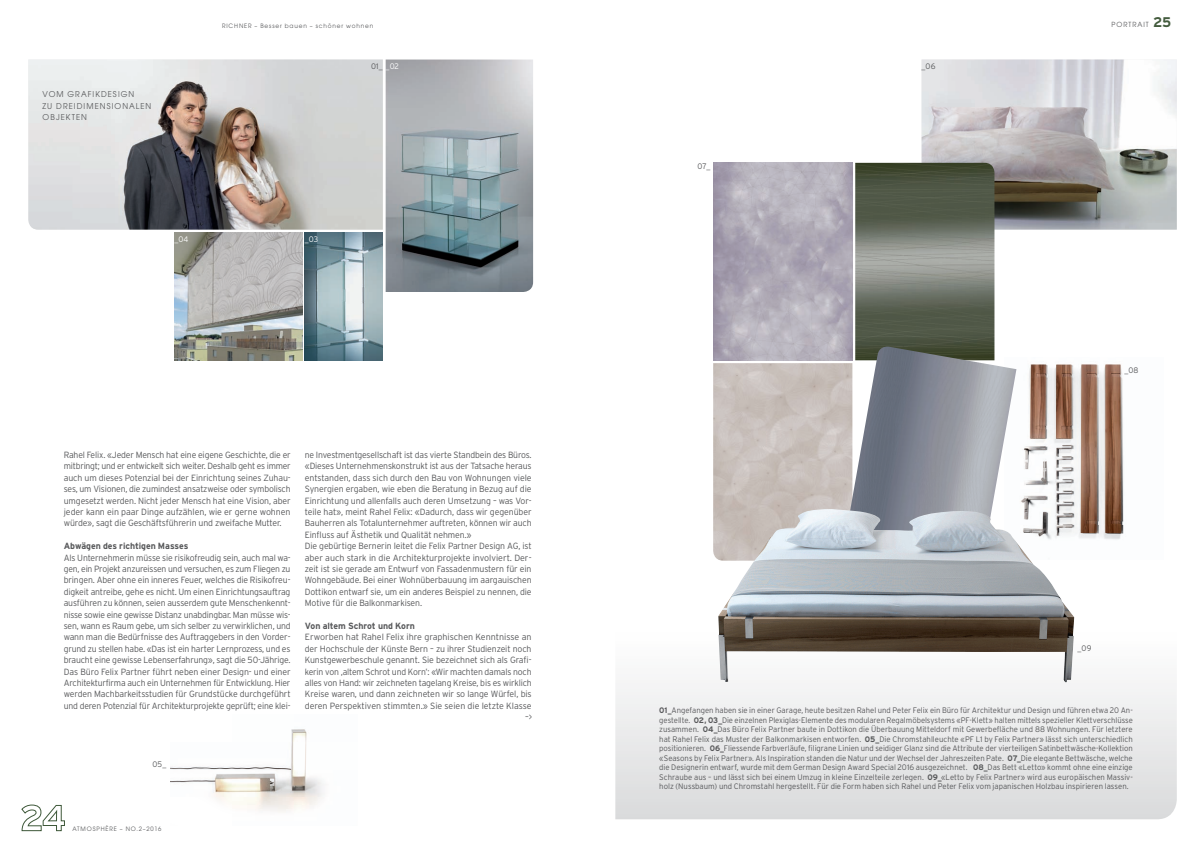
<style>
.page{position:relative;width:1191px;height:842px;background:#fff}
.page>*{position:absolute;margin:0;border:0;box-sizing:border-box;transform-origin:0 0}
.t1{font:300 9px/11.4px "Interstate";letter-spacing:-.015em;color:#57585a;text-align:justify;scale:.96 1}
.t2{font:300 9px/11.4px "Interstate";letter-spacing:-.015em;color:#57585a;text-align:justify}
.t3{font:700 9px "Interstate";letter-spacing:-.005em;color:#57585a}
.t4{font:300 8px/9.5px "Interstate";color:#57585a;text-align:justify}
.t5{font:8px/11.4px "Avant Garde";letter-spacing:.135em;color:#57585a}
.t6{font:300 8px "Interstate";color:#fff}
.t7{font:7px "Avant Garde";letter-spacing:.14em;color:#57585a}
.t8{font:6px "Avant Garde";letter-spacing:.145em;color:#57585a}
.s1{font-family:"Interstate";font-weight:700;font-size:14px;color:#445c3e}
.s2{color:#fff}
.s3{font-weight:700}
</style>
<div class="page">
<svg style="left:615px;top:162px;width:561px;height:657px"></svg>
<svg style="left:21px;top:804px;width:44px;height:27px"></svg>
<img style="left:28px;top:60px;width:355px;height:170px">
<img style="left:921px;top:60px;width:255px;height:170px">
<img style="left:305px;top:232px;width:78px;height:128px">
<img style="left:386px;top:60px;width:147px;height:232px">
<img style="left:174px;top:232px;width:128px;height:128px">
<img style="left:1016px;top:357px;width:147px;height:203px">
<img style="left:170px;top:729px;width:153px;height:83px">
<img style="left:713px;top:363px;width:132px;height:198px">
<img style="left:855px;top:163px;width:139px;height:184px">
<img style="left:713px;top:163px;width:139px;height:197px">
<img style="left:845px;top:347px;width:171px;height:162px">
<img style="left:718px;top:509px;width:356px;height:173px">
<img style="left:1021px;top:364px;width:100px;height:173px">
<p class="t8" style="left:222px;top:22px;width:153px">RICHNER – Besser bauen – schöner wohnen</p>
<p class="t7" style="left:1111px;top:21px;width:61px">PORTRAIT <span class="s1">25</span></p>
<p class="t5" style="left:43px;top:89px;width:110px">VOM GRAFIKDESIGN<br>ZU DREIDIMENSIONALEN<br>OBJEKTEN</p>
<p class="t6" style="left:174px;top:235px;width:15px">_04</p>
<p class="t6" style="left:305px;top:235px;width:15px">_03</p>
<p class="t4" style="left:371px;top:62px;width:29px">01_ <span class="s2">_02</span></p>
<p class="t4" style="left:921px;top:62px;width:15px">_06</p>
<p class="t4" style="left:697px;top:161px;width:14px">07_</p>
<p class="t4" style="left:1124px;top:365px;width:15px">_08</p>
<p class="t1" style="left:64px;top:449px;width:238px">Rahel Felix. «Jeder Mensch hat eine eigene Geschichte, die er mitbringt; und er entwickelt sich weiter. Deshalb geht es immer auch um dieses Potenzial bei der Einrichtung seines Zuhau&shy;ses, um Visionen, die zumindest ansatzweise oder symbolisch umgesetzt werden. Nicht jeder Mensch hat eine Vision, aber jeder kann ein paar Dinge aufzählen, wie er gerne wohnen würde», sagt die Geschäftsführerin und zweifache Mutter.</p>
<p class="t3" style="left:64px;top:541px;width:126px">Abwägen des richtigen Masses</p>
<p class="t1" style="left:64px;top:552px;width:238px">Als Unternehmerin müsse sie risikofreudig sein, auch mal wa&shy;gen, ein Projekt anzureissen und versuchen, es zum Fliegen zu bringen. Aber ohne ein inneres Feuer, welches die Risikofreu&shy;digkeit antreibe, gehe es nicht. Um einen Einrichtungsauftrag ausführen zu können, seien ausserdem gute Menschenkennt&shy;nisse sowie eine gewisse Distanz unabdingbar. Man müsse wis&shy;sen, wann es Raum gebe, um sich selber zu verwirklichen, und wann man die Bedürfnisse des Auftraggebers in den Vorder&shy;grund zu stellen habe. «Das ist ein harter Lernprozess, und es braucht eine gewisse Lebenserfahrung», sagt die 50-Jährige.<br>Das Büro Felix Partner führt neben einer Design- und einer Architekturfirma auch ein Unternehmen für Entwicklung. Hier werden Machbarkeitsstudien für Grundstücke durchgeführt und deren Potenzial für Architekturprojekte geprüft; eine klei-</p>
<p class="t1" style="left:305px;top:449px;width:238px;text-align:left">ne Investmentgesellschaft ist das vierte Standbein des Büros. «Dieses Unternehmenskonstrukt ist aus der Tatsache heraus entstanden, dass sich durch den Bau von Wohnungen viele Synergien ergaben, wie eben die Beratung in Bezug auf die Einrichtung und allenfalls auch deren Umsetzung – was Vor&shy;teile hat», meint Rahel Felix: «Dadurch, dass wir gegenüber Bauherren als Totalunternehmer auftreten, können wir auch Einfluss auf Ästhetik und Qualität nehmen.»<br>Die gebürtige Bernerin leitet die Felix Partner Design AG, ist aber auch stark in die Architekturprojekte involviert. Der&shy;zeit ist sie gerade am Entwurf von Fassadenmustern für ein Wohngebäude. Bei einer Wohnüberbauung im aargauischen Dottikon entwarf sie, um ein anderes Beispiel zu nennen, die Motive für die Balkonmarkisen.</p>
<p class="t3" style="left:305px;top:621px;width:112px">Von altem Schrot und Korn</p>
<p class="t2" style="left:305px;top:631px;width:228px">Erworben hat Rahel Felix ihre graphischen Kenntnisse an der Hochschule der Künste Bern – zu ihrer Studienzeit noch Kunstgewerbeschule genannt. Sie bezeichnet sich als Grafi&shy;kerin von ‚altem Schrot und Korn’: «Wir machten damals noch alles von Hand: wir zeichneten tagelang Kreise, bis es wirklich Kreise waren, und dann zeichneten wir so lange Würfel, bis deren Perspektiven stimmten.» Sie seien die letzte Klasse</p>
<p class="t2" style="left:525px;top:711px;width:8px">–&gt;</p>
<p class="t4" style="left:152px;top:759px;width:15px">05_</p>
<p class="t8" style="left:72px;top:825px;width:90px">ATMOSPHÈRE – NO.2–2016</p>
<p class="t4" style="left:1077px;top:643px;width:15px">_09</p>
<p class="t4" style="left:659px;top:706px;width:475px"><span class="s3">01_</span>Angefangen haben sie in einer Garage, heute besitzen Rahel und Peter Felix ein Büro für Architektur und Design und führen etwa 20 An&shy;gestellte. <span class="s3">02, 03_</span>Die einzelnen Plexiglas-Elemente des modularen Regalmöbelsystems «PF-Klett» halten mittels spezieller Klettverschlüsse zusammen. <span class="s3">04_</span>Das Büro Felix Partner baute in Dottikon die Überbauung Mitteldorf mit Gewerbefläche und 88 Wohnungen. Für letztere hat Rahel Felix das Muster der Balkonmarkisen entworfen. <span class="s3">05_</span>Die Chromstahlleuchte «PF L1 by Felix Partner» lässt sich unterschiedlich positionieren. <span class="s3">06_</span>Fliessende Farbverläufe, filigrane Linien und seidiger Glanz sind die Attribute der vierteiligen Satinbettwäsche-Kollektion «Seasons by Felix Partner». Als Inspiration standen die Natur und der Wechsel der Jahreszeiten Pate. <span class="s3">07_</span>Die elegante Bettwäsche, welche die Designerin entwarf, wurde mit dem German Design Award Special 2016 ausgezeichnet. <span class="s3">08_</span>Das Bett «Letto» kommt ohne eine einzige Schraube aus – und lässt sich bei einem Umzug in kleine Einzelteile zerlegen. <span class="s3">09_</span>«Letto by Felix Partner» wird aus europäischen Massiv&shy;holz (Nussbaum) und Chromstahl hergestellt. Für die Form haben sich Rahel und Peter Felix vom japanischen Holzbau inspirieren lassen.</p>
</div>
